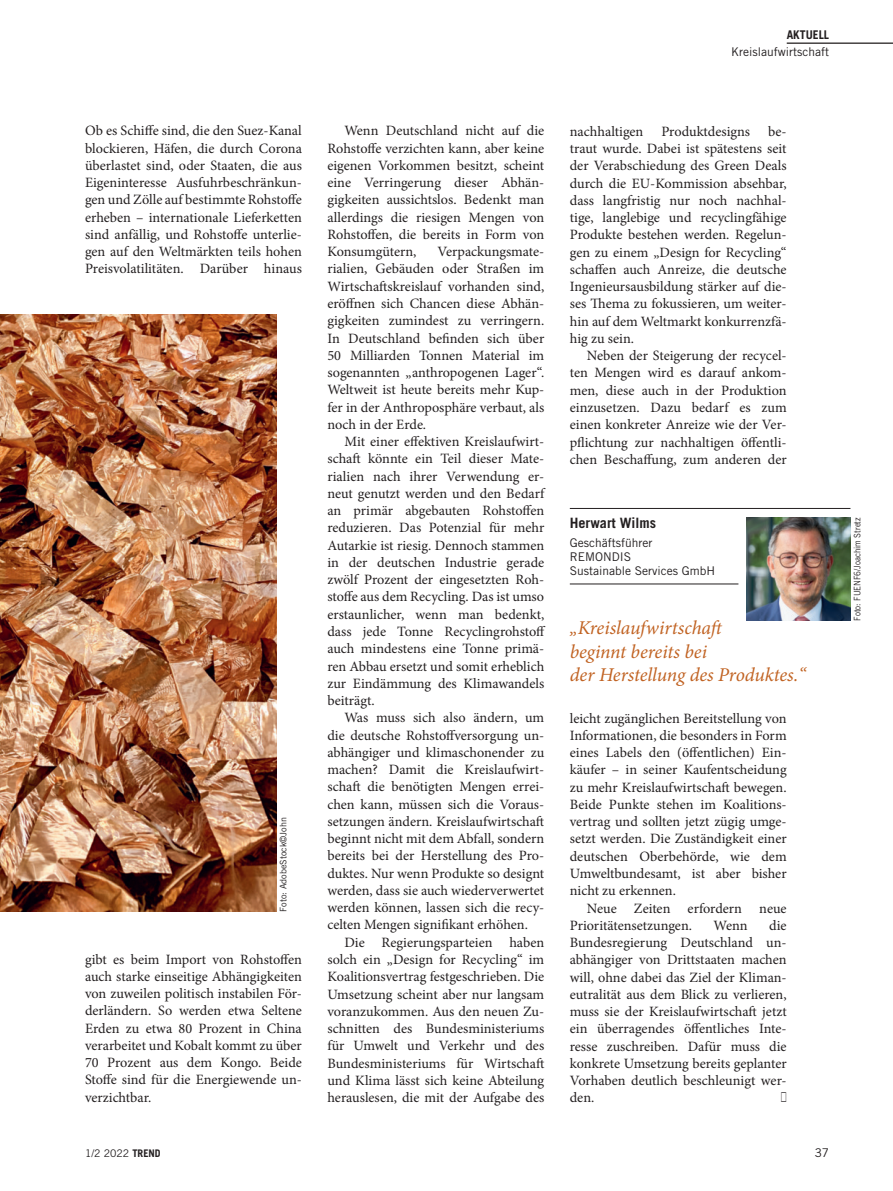
<style>
.page{position:relative;width:893px;height:1191px;background:#fff}
.page>*{position:absolute;margin:0;border:0;box-sizing:border-box;transform-origin:0 0}
.t1{font:italic 19.5px/23.2px "Minion Pro";letter-spacing:-.005em;color:#c16323}
.t2{font:14.25px/17.2px "Minion Pro";color:#231f20;text-align:justify}
.t3{font:700 14.25px "Trade Gothic";color:#231f20}
.t4{font:14.25px "European Pi Three";color:#231f20;scale:.5 1}
.t5{font:12px/14.2px "Trade Gothic";color:#231f20}
.t6{font:700 12px "Trade Gothic";color:#231f20}
.t7{font:10.5px "Trade Gothic";color:#231f20}
.t8{font:9px "Trade Gothic";color:#231f20;scale:.88 1}
.t9{font:9px "Trade Gothic";color:#231f20}
.s1{font-weight:700}
</style>
<div class="page">
<hr style="left:787px;top:43px;width:106px;height:1px;background:#231f20">
<img style="left:0;top:315px;width:276px;height:596px">
<hr style="left:570px;top:508px;width:280px;height:1px;background:#231f20">
<hr style="left:570px;top:583px;width:168px;height:1px;background:#231f20">
<img style="left:747px;top:517px;width:103px;height:103px">
<p class="t6" style="left:787px;top:27px;width:44px">AKTUELL</p>
<p class="t5" style="left:731px;top:44px;width:99px">Kreislaufwirtschaft</p>
<p class="t2" style="left:85px;top:122px;width:218px">Ob es Schiffe sind, die den Suez-Kanal blockieren, Häfen, die durch Corona überlastet sind, oder Staaten, die aus Eigeninteresse Ausfuhrbeschränkun&shy;gen und Zölle auf bestimmte Rohstoffe erheben – internationale Lieferketten sind anfällig, und Rohstoffe unterlie&shy;gen auf den Weltmärkten teils hohen Preisvolatilitäten. Darüber hinaus</p>
<p class="t9" style="left:278px;top:911px;width:96px;rotate:-90deg">Foto: AdobeStock©John</p>
<p class="t2" style="left:85px;top:950px;width:218px">gibt es beim Import von Rohstoffen auch starke einseitige Abhängigkeiten von zuweilen politisch instabilen För&shy;derländern. So werden etwa Seltene Erden zu etwa 80 Prozent in China verarbeitet und Kobalt kommt zu über 70 Prozent aus dem Kongo. Beide Stoffe sind für die Energiewende un&shy;verzichtbar.</p>
<p class="t2" style="left:327px;top:122px;width:218px;text-indent:17px">Wenn Deutschland nicht auf die Rohstoffe verzichten kann, aber keine eigenen Vorkommen besitzt, scheint eine Verringerung dieser Abhän&shy;gigkeiten aussichtslos. Bedenkt man allerdings die riesigen Mengen von Rohstoffen, die bereits in Form von Konsumgütern,</p>
<p class="t2" style="left:327px;top:243px;width:218px;text-indent:110px">Verpackungsmate&shy;rialien, Gebäuden oder Straßen im Wirtschaftskreislauf vorhanden sind, eröffnen sich Chancen diese Abhän&shy;gigkeiten zumindest zu verringern.<br>In Deutschland befinden sich über 50 Milliarden Tonnen Material im sogenannten „anthropogenen Lager“.<br>Weltweit ist heute bereits mehr Kup&shy;fer in der Anthroposphäre verbaut, als noch in der Erde.</p>
<p class="t2" style="left:327px;top:433px;width:220px;text-indent:17px">Mit einer effektiven Kreislaufwirt&shy;schaft könnte ein Teil dieser Mate&shy;rialien nach ihrer Verwendung er&shy;neut genutzt werden und den Bedarf an primär abgebauten Rohstoffen reduzieren. Das Potenzial für mehr Autarkie ist riesig. Dennoch stammen in der deutschen Industrie gerade zwölf Prozent der eingesetzten Roh&shy;stoffe aus dem Recycling. Das ist umso erstaunlicher, wenn man bedenkt, dass jede Tonne Recyclingrohstoff auch mindestens eine Tonne primä&shy;ren Abbau ersetzt und somit erheblich zur Eindämmung des Klimawandels beiträgt.</p>
<p class="t2" style="left:327px;top:709px;width:218px;text-indent:17px">Was muss sich also ändern, um die deutsche Rohstoffversorgung un&shy;abhängiger und klimaschonender zu machen? Damit die Kreislaufwirt&shy;schaft die benötigten Mengen errei&shy;chen kann, müssen sich die Voraus&shy;setzungen ändern. Kreislaufwirtschaft beginnt nicht mit dem Abfall, sondern bereits bei der Herstellung des Pro&shy;duktes. Nur wenn Produkte so designt werden, dass sie auch wiederverwertet werden können, lassen sich die recy&shy;celten Mengen signifikant erhöhen.</p>
<p class="t2" style="left:327px;top:933px;width:218px;text-indent:17px">Die Regierungsparteien haben solch ein „Design for Recycling“ im Koalitionsvertrag festgeschrieben. Die Umsetzung scheint aber nur langsam voranzukommen. Aus den neuen Zu&shy;schnitten des Bundesministeriums für Umwelt und Verkehr und des Bundesministeriums für Wirtschaft und Klima lässt sich keine Abteilung herauslesen, die mit der Aufgabe des</p>
<p class="t2" style="left:570px;top:123px;width:218px;text-indent:198px">be&shy;traut wurde. Dabei ist spätestens seit der Verabschiedung des Green Deals durch die EU-Kommission absehbar, dass langfristig nur noch nachhal&shy;tige, langlebige und recyclingfähige Produkte bestehen werden. Regelun&shy;gen zu einem „Design for Recycling“ schaffen auch Anreize, die deutsche Ingenieursausbildung stärker auf die&shy;ses Thema zu fokussieren, um weiter&shy;hin auf dem Weltmarkt konkurrenzfä&shy;hig zu sein.</p>
<p class="t2" style="left:570px;top:347px;width:218px;text-indent:17px">Neben der Steigerung der recycel&shy;ten Mengen wird es darauf ankom&shy;men, diese auch in der Produktion einzusetzen. Dazu bedarf es zum einen konkreter Anreize wie der Ver&shy;pflichtung zur nachhaltigen öffentli&shy;chen Beschaffung, zum anderen der</p>
<p class="t2" style="left:570px;top:123px;width:75px">nachhaltigen</p>
<p class="t2" style="left:661px;top:123px;width:90px">Produktdesigns</p>
<p class="t3" style="left:570px;top:514px;width:88px">Herwart Wilms</p>
<p class="t5" style="left:570px;top:535px;width:147px">Geschäftsführer<br>REMONDIS<br>Sustainable Services GmbH</p>
<h1 class="t1" style="left:570px;top:616px;width:238px">„Kreislaufwirtschaft<br>beginnt bereits bei<br>der Herstellung des Produktes.“</h1>
<p class="t2" style="left:570px;top:709px;width:218px">leicht zugänglichen Bereitstellung von Informationen, die besonders in Form eines Labels den (öffentlichen) Ein&shy;käufer – in seiner Kaufentscheidung zu mehr Kreislaufwirtschaft bewegen.<br>Beide Punkte stehen im Koalitions&shy;vertrag und sollten jetzt zügig umge&shy;setzt werden. Die Zuständigkeit einer deutschen Oberbehörde, wie dem Umweltbundesamt, ist aber bisher nicht zu erkennen.</p>
<p class="t2" style="left:570px;top:899px;width:218px;text-indent:17px">Neue Zeiten erfordern neue<br>Prioritätensetzungen.</p>
<p class="t2" style="left:570px;top:916px;width:218px;text-indent:199px">die Bundesregierung Deutschland un&shy;abhängiger von Drittstaaten machen will, ohne dabei das Ziel der Kliman&shy;eutralität aus dem Blick zu verlieren, muss sie der Kreislaufwirtschaft jetzt ein überragendes öffentliches Inte&shy;resse zuschreiben. Dafür muss die konkrete Umsetzung bereits geplanter Vorhaben deutlich beschleunigt wer&shy;den.</p>
<p class="t2" style="left:714px;top:916px;width:36px">Wenn</p>
<p class="t4" style="left:781px;top:1087px;width:13px">l</p>
<p class="t7" style="left:85px;top:1146px;width:77px">1/2 2022 <span class="s1">TREND</span></p>
<p class="t5" style="left:815px;top:1145px;width:16px">37</p>
<p class="t8" style="left:852px;top:620px;width:119px;rotate:-90deg">Foto: FUENF6/Joachim Stretz</p>
</div>
